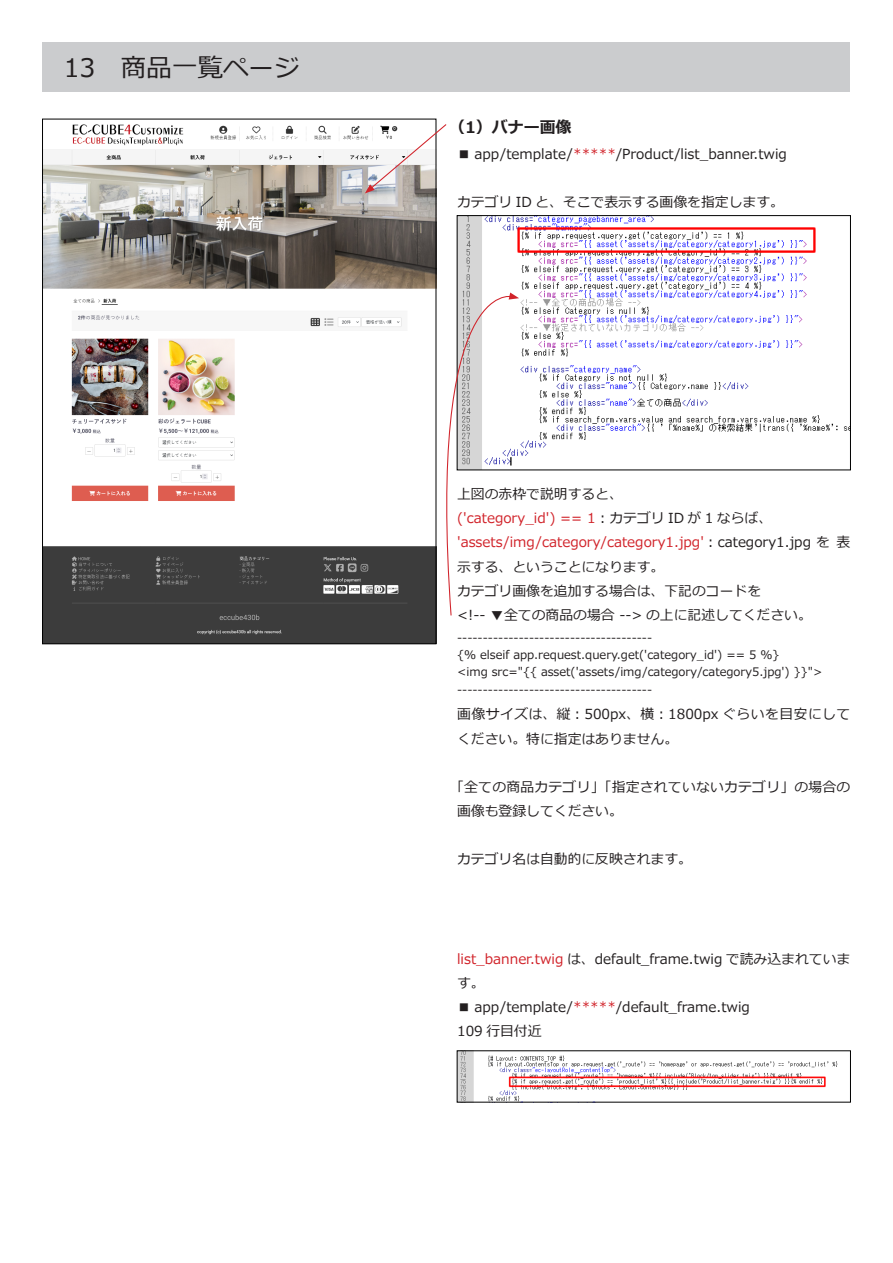
<style>
.page{position:relative;width:893px;height:1263px;background:#fff}
.page>*{position:absolute;margin:0;border:0;box-sizing:border-box;transform-origin:0 0}
.t1{font:25.5px "Meiryo";color:#231f20}
.t2{font:700 15.9px "Meiryo";color:#231f20}
.t3{font:13.8px/24.2px "Meiryo";color:#231f20}
.t4{font:13.8px/24.2px "Meiryo";color:#d1232a}
.t5{font:11.7px "Meiryo";color:#231f20}
.s1{color:#d1232a}
.s2{color:#231f20}
</style>
<div class="page">
<img style="left:44px;top:124px;width:390px;height:518px">
<div style="left:43px;top:43px;width:807px;height:49px;background:#cbccce"></div>
<img style="left:459px;top:217px;width:390px;height:239px">
<div style="left:457px;top:215px;width:394px;height:255px;border:1px solid #000"></div>
<svg style="left:427px;top:278px;width:92px;height:339px"></svg>
<img style="left:459px;top:1052px;width:379px;height:48px">
<svg style="left:365px;top:123px;width:82px;height:70px"></svg>
<p class="t1" style="left:64px;top:50px;width:237px">13　商品一覧ページ</p>
<p class="t2" style="left:449px;top:116px;width:124px">（1）バナー画像</p>
<p class="t3" style="left:457px;top:143px;width:331px">■ app/template/<span class="s1">*****</span>/Product/list_banner.twig</p>
<p class="t3" style="left:457px;top:191px;width:328px">カテゴリ ID と、そこで表示する画像を指定します。</p>
<p class="t3" style="left:457px;top:483px;width:167px">上図の赤枠で説明すると、</p>
<p class="t4" style="left:457px;top:507px;width:317px">('category_id') == 1<span class="s2">：カテゴリ ID が 1 ならば、</span></p>
<p class="t4" style="left:457px;top:531px;width:395px">'assets/img/category/category1.jpg'<span class="s2">：category1.jpg を表示する、ということになります。</span></p>
<p class="t3" style="left:457px;top:579px;width:306px">カテゴリ画像を追加する場合は、下記のコードを</p>
<p class="t3" style="left:457px;top:604px;width:356px">&lt;!-- ▼全ての商品の場合 --&gt; の上に記述してください。</p>
<p class="t5" style="left:457px;top:630px;width:197px">--------------------------------------</p>
<p class="t5" style="left:457px;top:647px;width:324px">{% elseif app.request.query.get('category_id') == 5 %}</p>
<p class="t5" style="left:457px;top:664px;width:367px">&lt;img src="{{ asset('assets/img/category/category5.jpg') }}"&gt;</p>
<p class="t5" style="left:457px;top:682px;width:197px">--------------------------------------</p>
<p class="t3" style="left:457px;top:703px;width:395px">画像サイズは、縦：500px、横：1800px ぐらいを目安にしてください。特に指定はありません。</p>
<p class="t3" style="left:457px;top:775px;width:395px;text-indent:-7px">「全ての商品カテゴリ」「指定されていないカテゴリ」の場合の画像も登録してください。</p>
<p class="t3" style="left:457px;top:848px;width:236px">カテゴリ名は自動的に反映されます。</p>
<p class="t3" style="left:457px;top:947px;width:395px"><span class="s1">list_banner.twig</span> は、default_frame.twig で読み込まれています。</p>
<p class="t3" style="left:457px;top:996px;width:294px">■ app/template/<span class="s1">*****</span>/default_frame.twig</p>
<p class="t3" style="left:457px;top:1020px;width:86px">109 行目付近</p>
</div>
